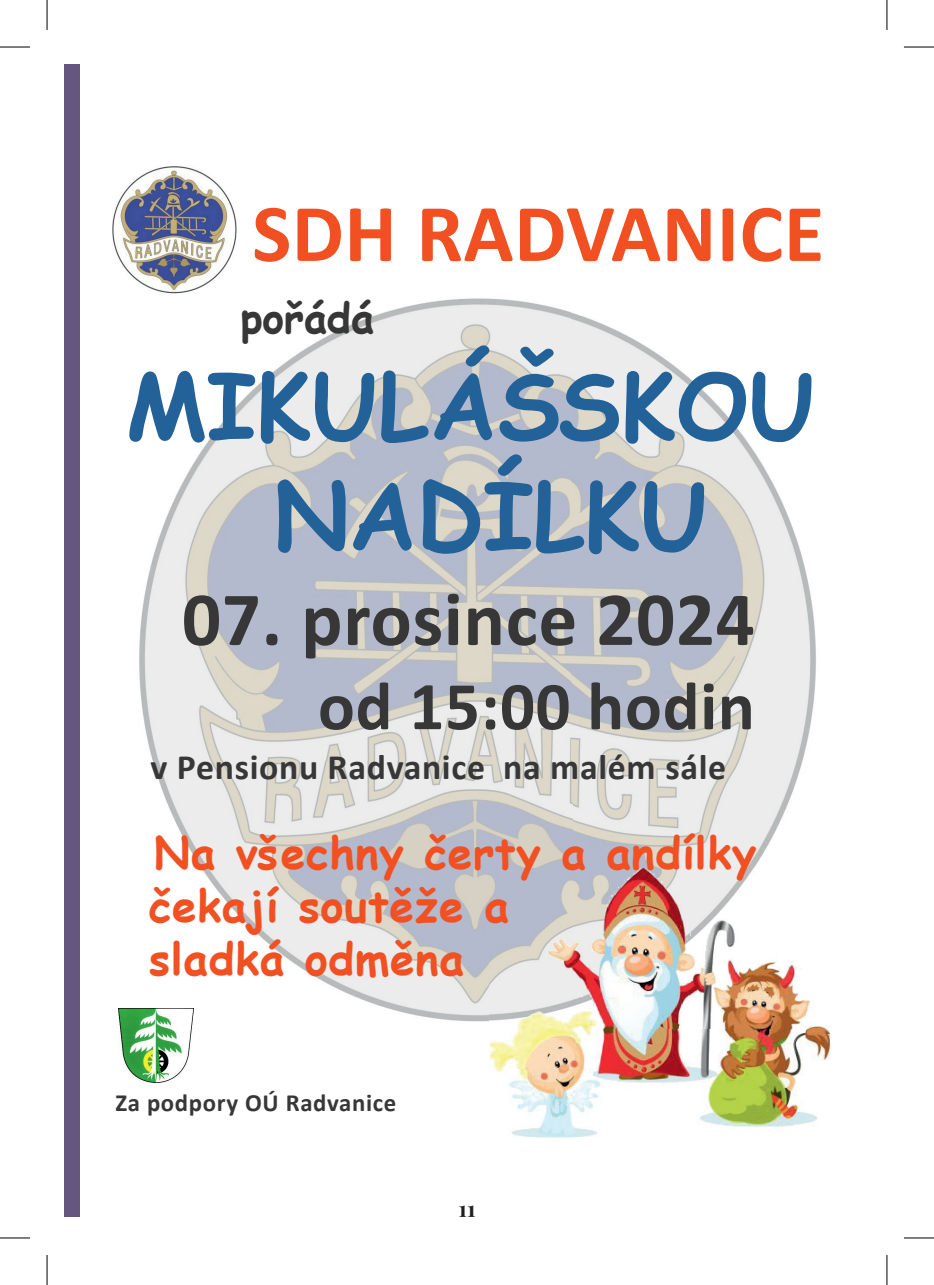
<style>
.page{position:relative;width:934px;height:1285px;background:#fff}
.page>*{position:absolute;margin:0;border:0;box-sizing:border-box;transform-origin:0 0}
.t1{font:700 92.2px "Comic Sans MS";color:#226299}
.t2{font:700 90.8px "Comic Sans MS";color:#226299}
.t3{font:700 82.6px "Calibri";letter-spacing:.005em;color:#f05022}
.t4{font:700 77px "Calibri";letter-spacing:.01em;color:#373738}
.t5{font:700 68.8px "Calibri";letter-spacing:.01em;color:#373738}
.t6{font:700 44px/52.8px "Comic Sans MS";letter-spacing:.015em;color:#f05022}
.t7{font:700 41.2px "Comic Sans MS";color:#373738}
.t8{font:700 35.8px "Calibri";letter-spacing:.02em;color:#373738}
.t9{font:700 24.8px "Calibri";letter-spacing:.025em;color:#373738}
.t10{font:700 22px "Playfair Display";color:#231f20}
</style>
<div class="page">
<div style="left:64px;top:64px;width:15px;height:1152px;background:#64567e"></div>
<img style="left:139px;top:298px;width:432px;height:463px">
<img style="left:571px;top:312px;width:245px;height:556px">
<img style="left:153px;top:761px;width:356px;height:261px">
<img style="left:509px;top:761px;width:63px;height:107px">
<img style="left:489px;top:1026px;width:340px;height:111px">
<img style="left:489px;top:868px;width:332px;height:160px">
<img style="left:112px;top:166px;width:125px;height:128px">
<img style="left:200px;top:261px;width:37px;height:1px">
<img style="left:119px;top:1008px;width:74px;height:74px">
<hr style="left:0;top:47px;width:30px;height:1px;background:#000001">
<hr style="left:903px;top:47px;width:30px;height:1px;background:#000001">
<hr style="left:0;top:1237px;width:30px;height:1px;background:#000001">
<hr style="left:903px;top:1237px;width:30px;height:1px;background:#000001">
<hr style="left:47px;top:0;width:1px;height:30px;background:#000001">
<hr style="left:47px;top:1255px;width:1px;height:30px;background:#000001">
<hr style="left:886px;top:0;width:1px;height:30px;background:#000001">
<hr style="left:886px;top:1255px;width:1px;height:30px;background:#000001">
<h3 class="t3" style="left:252px;top:193px;width:573px">SDH RADVANICE</h3>
<p class="t7" style="left:240px;top:291px;width:135px">pořádá</p>
<h2 class="t2" style="left:126px;top:345px;width:690px">MIKULÁŠSKOU</h2>
<h1 class="t1" style="left:274px;top:454px;width:436px">NADÍLKU</h1>
<h3 class="t4" style="left:182px;top:581px;width:574px">07. prosince 2024</h3>
<h3 class="t5" style="left:318px;top:672px;width:438px">od 15:00 hodin</h3>
<p class="t8" style="left:150px;top:749px;width:577px">v Pensionu Radvanice na malém sále</p>
<p class="t6" style="left:149px;top:827px;width:609px">Na všechny čerty a andílky čekají soutěže a<br>sladká odměna</p>
<p class="t9" style="left:115px;top:1090px;width:282px">Za podpory OÚ Radvanice</p>
<p class="t10" style="left:458px;top:1191px;width:18px">11</p>
</div>
